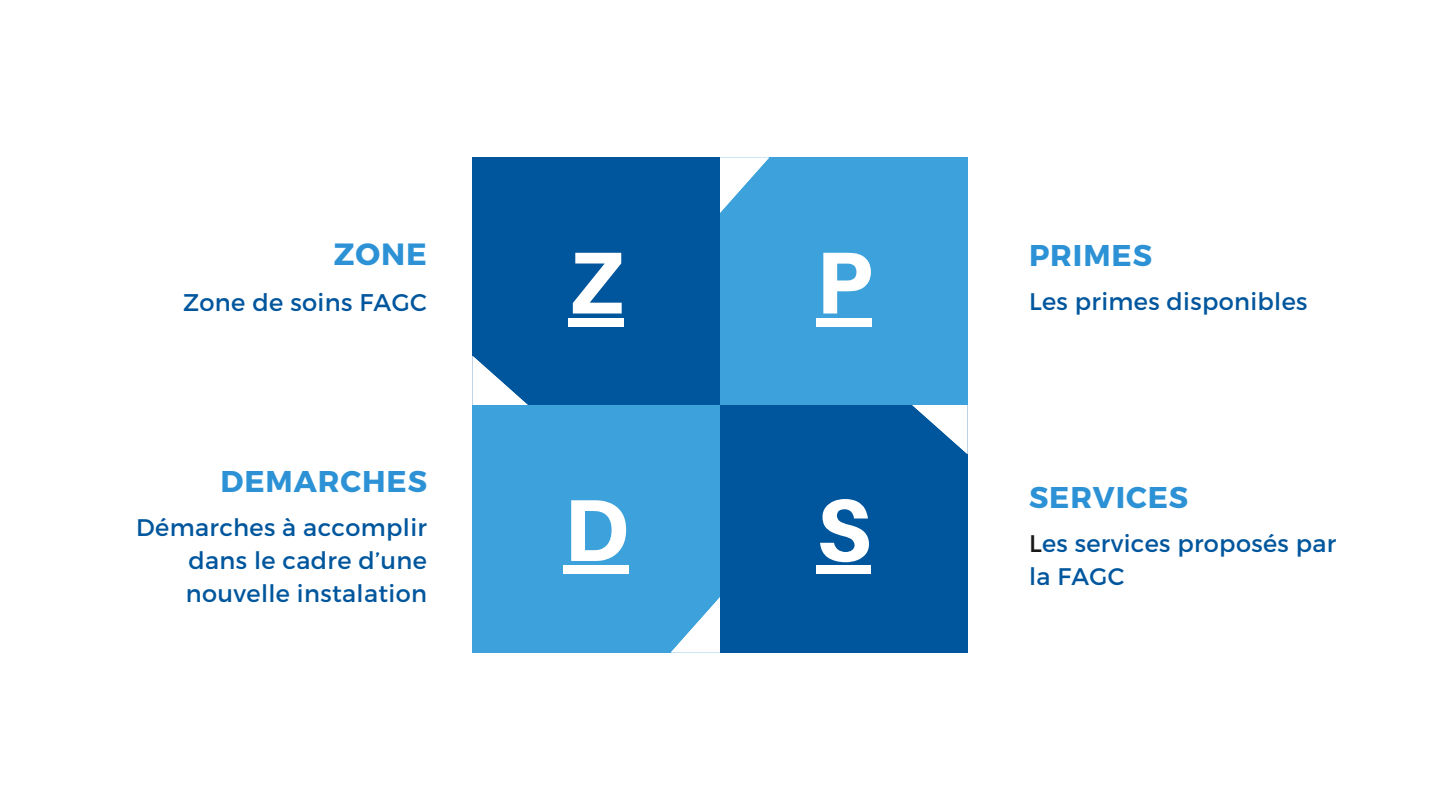
<style>
.page{position:relative;width:1440px;height:810px;background:#fff}
.page>*{position:absolute;margin:0;border:0;box-sizing:border-box;transform-origin:0 0}
.t1{font:800 88px "Aileron";color:#fff}
.t2{font:700 30.7px "Montserrat";color:#2c92d5}
.t3{font:700 30px "Montserrat";letter-spacing:.03em;color:#2c92d5}
.t4{font:24.1px "Montserrat";letter-spacing:.015em;color:#00569d}
.t5{font:24px/33px "Montserrat";letter-spacing:.015em;color:#00569d;text-align:justify}
.s1{color:#191919}
</style>
<div class="page">
<div style="left:472px;top:158px;width:248px;height:247px;background:#00569d"></div>
<div style="left:568px;top:318px;width:56px;height:8px;background:#fff"></div>
<svg style="left:473px;top:356px;width:55px;height:49px"></svg>
<div style="left:472px;top:405px;width:248px;height:247px;background:#3da2db"></div>
<div style="left:564px;top:566px;width:65px;height:8px;background:#fff"></div>
<svg style="left:671px;top:597px;width:49px;height:55px"></svg>
<div style="left:720px;top:158px;width:248px;height:247px;background:#3da2db"></div>
<div style="left:816px;top:318px;width:56px;height:8px;background:#fff"></div>
<svg style="left:720px;top:158px;width:49px;height:55px"></svg>
<div style="left:720px;top:405px;width:248px;height:247px;background:#00569d"></div>
<div style="left:817px;top:566px;width:54px;height:8px;background:#fff"></div>
<svg style="left:912px;top:405px;width:55px;height:49px"></svg>
<p class="t2" style="left:334px;top:234px;width:95px">ZONE</p>
<h1 class="t4" style="left:183px;top:287px;width:245px">Zone de soins FAGC</h1>
<p class="t3" style="left:221px;top:462px;width:208px">DEMARCHES</p>
<p class="t5" style="left:186px;top:510px;width:243px;text-indent:-50px">Démarches à accomplir dans le cadre d’une nouvelle instalation</p>
<h1 class="t1" style="left:568px;top:228px;width:57px">Z</h1>
<p class="t1" style="left:564px;top:476px;width:67px">D</p>
<p class="t1" style="left:816px;top:228px;width:57px">P</p>
<p class="t1" style="left:817px;top:476px;width:56px">S</p>
<p class="t3" style="left:1029px;top:236px;width:124px">PRIMES</p>
<p class="t5" style="left:1029px;top:284px;width:280px">Les primes disponibles</p>
<p class="t3" style="left:1029px;top:478px;width:161px">SERVICES</p>
<p class="t5" style="left:1029px;top:526px;width:309px"><span class="s1">L</span>es services proposés par</p>
<p class="t5" style="left:1029px;top:559px;width:97px">la FAGC</p>
</div>
